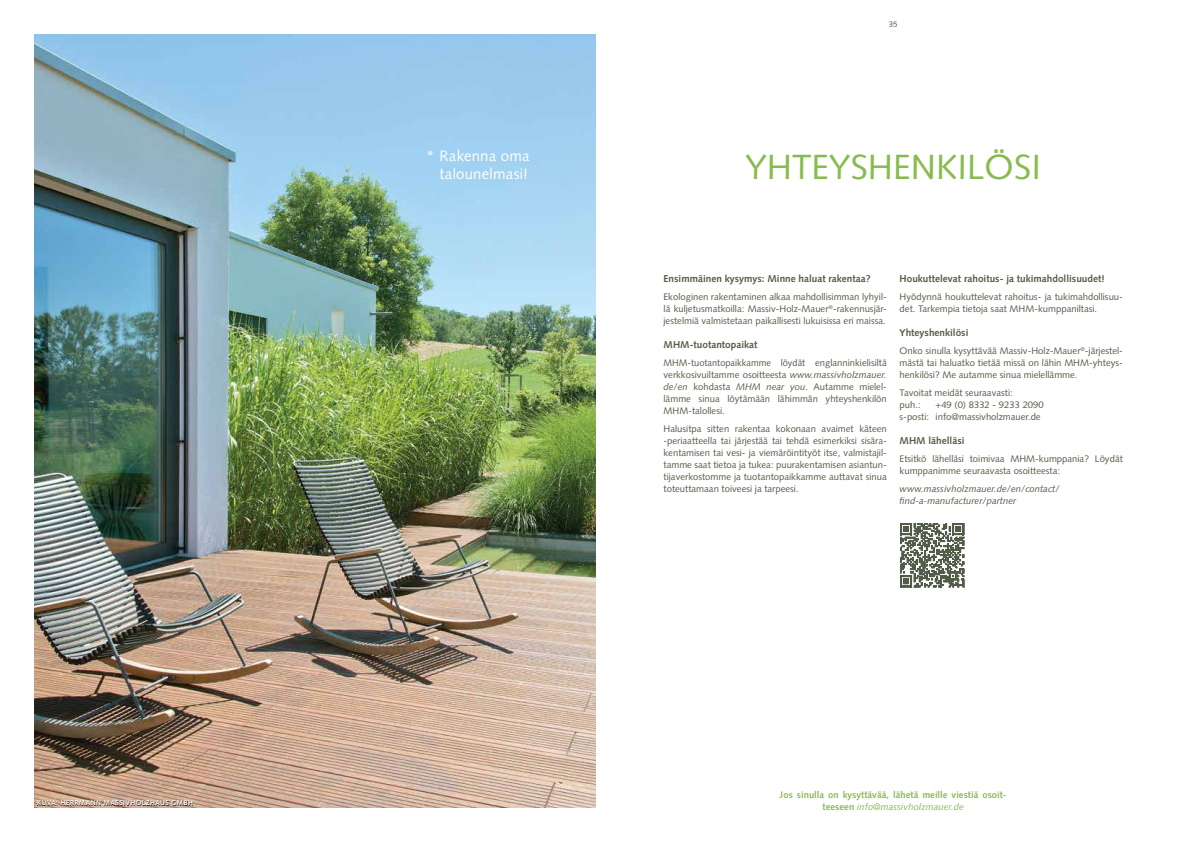
<style>
.page{position:relative;width:1191px;height:842px;background:#fff}
.page>*{position:absolute;margin:0;border:0;box-sizing:border-box;transform-origin:0 0}
.t1{font:35px "Syntax LT Std";color:#87bc4d}
.t2{font:15px/18px "Syntax LT Std";letter-spacing:.015em;color:#fff;text-align:right}
.t3{font:700 10px "Syntax LT Std";color:#525d47}
.t4{font:9.5px/12px "Syntax LT Std";color:#525d47;text-align:justify}
.t5{font:700 9.5px/12px "Syntax LT Std";color:#87bc4d;text-align:center}
.t6{font:italic 9.5px/12px "Syntax LT Std";color:#525d47}
.t7{font:8px "Syntax LT Std";color:#525d47}
.t8{font:700 7px "Syntax LT Std";letter-spacing:.045em;color:#fff}
.s1{font-style:italic}
.s2{font-weight:400;font-style:italic}
</style>
<div class="page">
<img style="left:34px;top:34px;width:561px;height:774px">
<div style="left:37px;top:800px;width:156px;height:5px;background:#000;opacity:.75"></div>
<svg style="left:900px;top:523px;width:64px;height:64px"></svg>
<p class="t8" style="left:37px;top:799px;width:158px">KUVA: HERRMANN MASSIVHOLZHAUS GMBH</p>
<h2 class="t2" style="left:426px;top:147px;width:105px">* Rakenna oma talounelmasi!</h2>
<p class="t7" style="left:888px;top:20px;width:10px">35</p>
<h1 class="t1" style="left:745px;top:147px;width:297px">YHTEYSHENKILÖSI</h1>
<p class="t3" style="left:663px;top:273px;width:209px">Ensimmäinen kysymys: Minne haluat rakentaa?</p>
<p class="t4" style="left:663px;top:291px;width:225px">Ekologinen rakentaminen alkaa mahdollisimman lyhyil&shy;lä kuljetusmatkoilla: Massiv-Holz-Mauer<sup>®</sup>-rakennusjär&shy;jestelmiä valmistetaan paikallisesti lukuisissa eri maissa.</p>
<p class="t3" style="left:663px;top:339px;width:95px">MHM-tuotantopaikat</p>
<p class="t4" style="left:663px;top:357px;width:225px">MHM-tuotantopaikkamme löydät englanninkielisiltä verkkosivuiltamme osoitteesta <span class="s1">www.massivholzmauer. de/en</span> kohdasta <span class="s1">MHM near you</span>. Autamme mielel&shy;lämme sinua löytämään lähimmän yhteyshenkilön MHM-talollesi.</p>
<p class="t4" style="left:663px;top:423px;width:225px">Halusitpa sitten rakentaa kokonaan avaimet käteen -periaatteella tai järjestää tai tehdä esimerkiksi sisära&shy;kentamisen tai vesi- ja viemäröintityöt itse, valmistajil&shy;tamme saat tietoa ja tukea: puurakentamisen asiantun&shy;tijaverkostomme ja tuotantopaikkamme auttavat sinua toteuttamaan toiveesi ja tarpeesi.</p>
<p class="t3" style="left:899px;top:273px;width:207px">Houkuttelevat rahoitus- ja tukimahdollisuudet!</p>
<p class="t4" style="left:899px;top:291px;width:225px">Hyödynnä houkuttelevat rahoitus- ja tukimahdollisuu&shy;det. Tarkempia tietoja saat MHM-kumppaniltasi.</p>
<p class="t3" style="left:899px;top:327px;width:70px">Yhteyshenkilösi</p>
<p class="t4" style="left:899px;top:345px;width:225px">Onko sinulla kysyttävää Massiv-Holz-Mauer<sup>®</sup>-järjestel&shy;mästä tai haluatko tietää missä on lähin MHM-yhteys&shy;henkilösi? Me autamme sinua mielellämme.</p>
<p class="t4" style="left:899px;top:387px;width:115px">Tavoitat meidät seuraavasti: puh.:</p>
<p class="t4" style="left:899px;top:399px;width:146px;text-indent:36px">+49 (0) 8332 - 9233 2090 s-posti: info@massivholzmauer. de</p>
<p class="t3" style="left:899px;top:435px;width:66px">MHM lähelläsi</p>
<p class="t4" style="left:899px;top:453px;width:225px">Etsitkö lähelläsi toimivaa MHM-kumppania? Löydät kumppanimme seuraavasta osoitteesta:</p>
<p class="t6" style="left:899px;top:483px;width:161px">www.massivholzmauer.de/en/contact/ find-a-manufacturer/partner</p>
<p class="t5" style="left:780px;top:789px;width:228px">Jos sinulla on kysyttävää, lähetä meille viestiä osoit&shy;teeseen <span class="s2">info@massivholzmauer.de</span></p>
</div>
